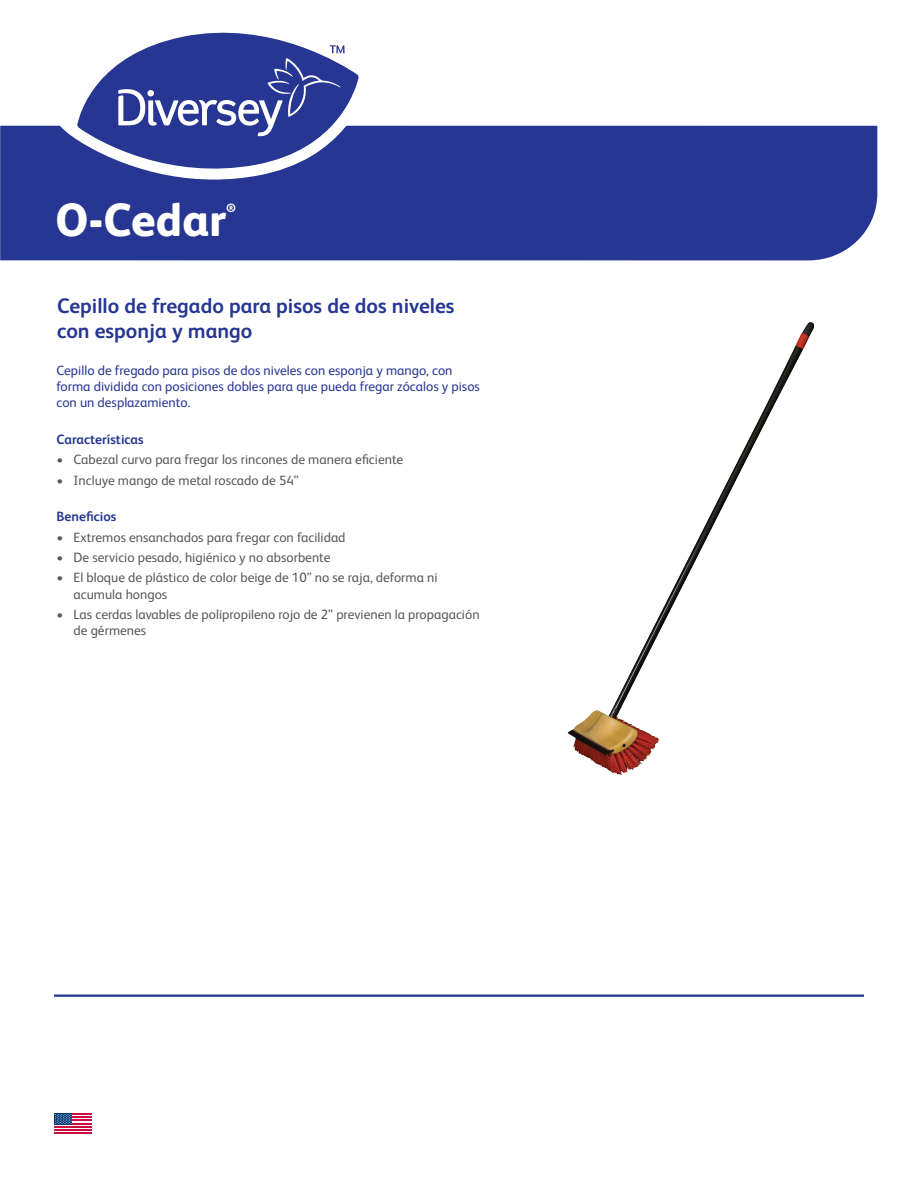
<style>
.page{position:relative;width:918px;height:1188px;background:#fff}
.page>*{position:absolute;margin:0;border:0;box-sizing:border-box;transform-origin:0 0}
.Fancy_Name_page_1{font:800 46.5px "FS Albert Pro";color:#fff}
.Product_Descriptor_p{font:700 21px/25.2px "FS Albert Pro";color:#263692}
.t1{font:13.5px/16.2px "FS Albert Pro";color:#57585a}
.Intro_sentence_page{font:13.5px/16.2px "FS Albert Pro";color:#263692}
.Section_headings{font:700 13.5px "FS Albert Pro";color:#263692}
.Fancy_Name_page_1-2{font:800 12px "FS Albert Pro";color:#fff}
</style>
<div class="page">
<div style="left:0;top:126px;width:877px;height:134px;background:#263692"></div>
<hr style="left:54px;top:995px;width:810px;height:2px;background:#263692">
<img style="left:567px;top:323px;width:241px;height:452px">
<svg style="left:54px;top:1124px;width:37px;height:1px"></svg>
<div style="left:54px;top:1113px;width:18px;height:11px;background:#013775"></div>
<hr style="left:54px;top:1126px;width:37px;height:2px;background:#cd0d40">
<hr style="left:54px;top:1129px;width:37px;height:2px;background:#cd0d40">
<hr style="left:54px;top:1132px;width:37px;height:2px;background:#cd0d40">
<svg style="left:55px;top:1113px;width:36px;height:11px"></svg>
<svg style="left:57px;top:125px;width:317px;height:55px;background:#37469a"></svg>
<svg style="left:77px;top:32px;width:282px;height:149px;fill:#263692"></svg>
<svg style="left:118px;top:45px;width:227px;height:91px;background:#4b58a4"></svg>
<p class="Fancy_Name_page_1" style="left:56px;top:183px;width:172px">O-Cedar</p>
<p class="Fancy_Name_page_1-2" style="left:226px;top:198px;width:11px">®</p>
<p class="Product_Descriptor_p" style="left:57px;top:292px;width:399px">Cepillo de fregado para pisos de dos niveles con esponja y mango</p>
<p class="Intro_sentence_page" style="left:57px;top:361px;width:425px">Cepillo de fregado para pisos de dos niveles con esponja y mango, con forma dividida con posiciones dobles para que pueda fregar zócalos y pisos con un desplazamiento.</p>
<p class="Section_headings" style="left:57px;top:430px;width:89px">Características</p>
<p class="t1" style="left:57px;top:450px;width:348px">• Cabezal curvo para fregar los rincones de manera eficiente</p>
<p class="t1" style="left:57px;top:471px;width:244px">• Incluye mango de metal roscado de 54”</p>
<p class="Section_headings" style="left:57px;top:507px;width:61px">Beneficios</p>
<p class="t1" style="left:57px;top:528px;width:291px">• Extremos ensanchados para fregar con facilidad</p>
<p class="t1" style="left:57px;top:548px;width:276px">• De servicio pesado, higiénico y no absorbente</p>
<p class="t1" style="left:74px;top:569px;width:366px;text-indent:-17px">• El bloque de plástico de color beige de 10” no se raja, deforma ni acumula hongos</p>
<p class="t1" style="left:74px;top:605px;width:408px;text-indent:-17px">• Las cerdas lavables de polipropileno rojo de 2” previenen la propagación de gérmenes</p>
</div>
